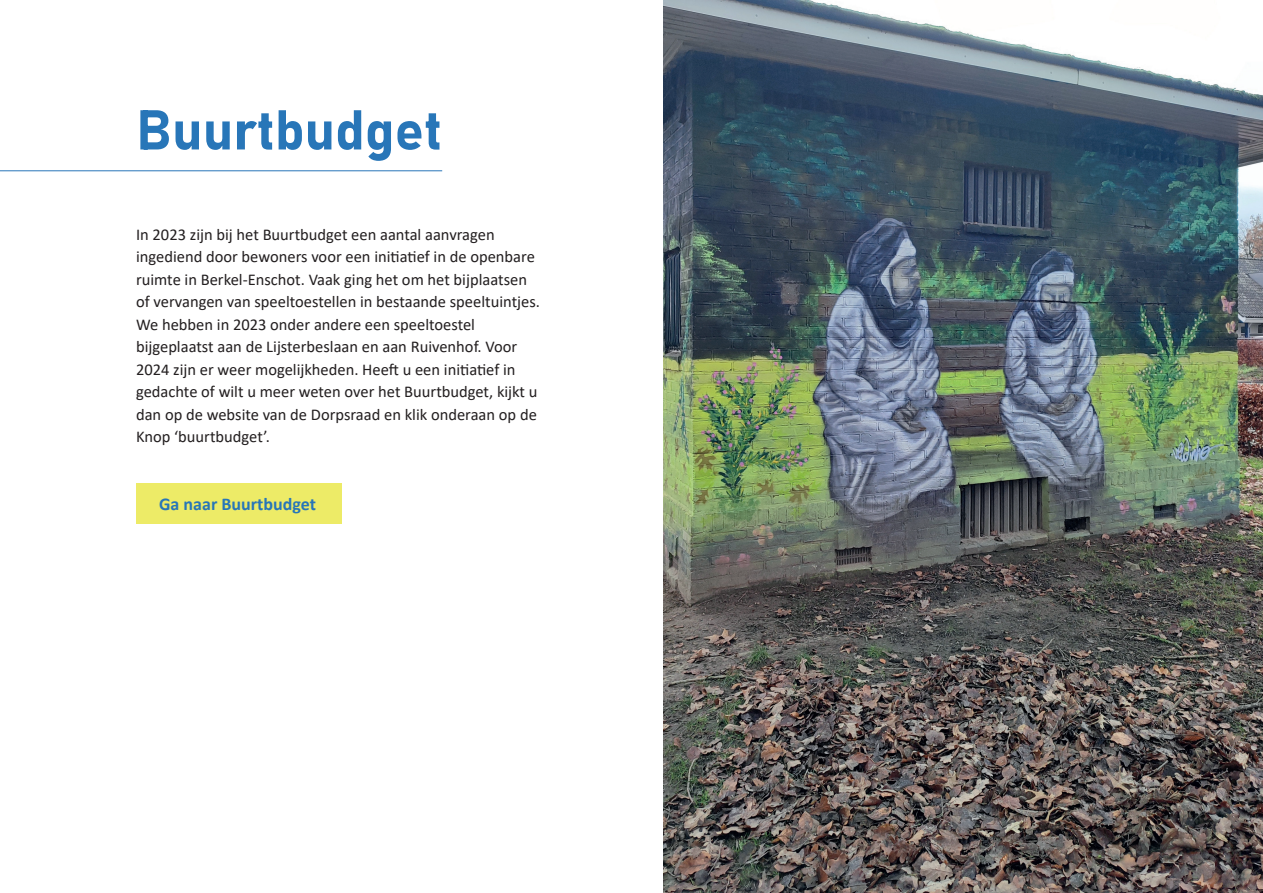
<style>
.page{position:relative;width:1263px;height:893px;background:#fff}
.page>*{position:absolute;margin:0;border:0;box-sizing:border-box;transform-origin:0 0}
.t1{font:55.2px "Bahnschrift";color:#2876b8}
.t2{font:700 18px "Calibri";color:#2876b8}
.t3{font:16.5px/22.5px "Calibri";color:#231f20}
</style>
<div class="page">
<hr style="left:0;top:170px;width:442px;height:1px;background:#2876b8">
<img style="left:663px;top:0;width:600px;height:893px">
<div style="left:136px;top:484px;width:205px;height:40px;background:#edeb67"></div>
<h1 class="t1" style="left:136px;top:88px;width:308px">Buurtbudget</h1>
<p class="t3" style="left:136px;top:223px;width:405px">In 2023 zijn bij het Buurtbudget een aantal aanvragen ingediend door bewoners voor een initiatief in de openbare ruimte in Berkel-Enschot. Vaak ging het om het bijplaatsen of vervangen van speeltoestellen in bestaande speeltuintjes.<br>We hebben in 2023 onder andere een speeltoestel bijgeplaatst aan de Lijsterbeslaan en aan Ruivenhof. Voor 2024 zijn er weer mogelijkheden. Heeft u een initiatief in gedachte of wilt u meer weten over het Buurtbudget, kijkt u dan op de website van de Dorpsraad en klik onderaan op de Knop ‘buurtbudget’.</p>
<p class="t2" style="left:159px;top:491px;width:158px">Ga naar Buurtbudget</p>
</div>
